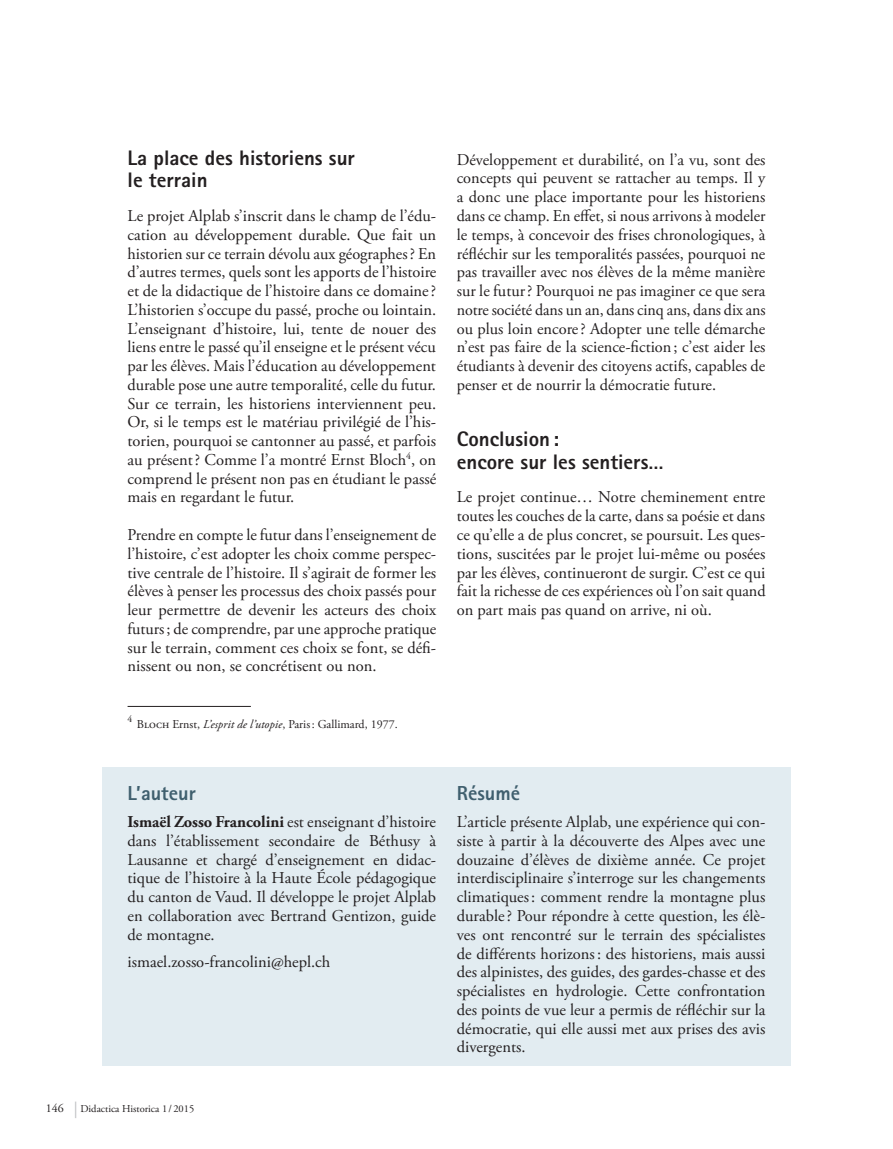
<style>
.page{position:relative;width:893px;height:1149px;background:#fff}
.page>*{position:absolute;margin:0;border:0;box-sizing:border-box;transform-origin:0 0}
.t1{font:800 21px/22.5px "Rotis Sans Serif";color:#231f20}
.t2{font:800 20.25px "Rotis Sans Serif";color:#3f5f6e}
.t3{font:16.5px/18.8px "Adobe Garamond Pro";color:#231f20;text-align:justify}
.t4{font:12px "Adobe Garamond Pro";color:#231f20}
.t5{font:10.5px "Adobe Garamond Pro";color:#231f20}
.t6{font:9.6px "Adobe Garamond Pro";color:#231f20}
.s1{font-style:italic}
.s2{font-weight:700}
.s3{font-size:12px}
.s4{font-size:16.5px;color:#bcbdc0}
</style>
<div class="page">
<hr style="left:128px;top:706px;width:123px;height:1px;background:#231f20">
<div style="left:102px;top:766px;width:689px;height:299px;background:#e2ecf1"></div>
<p class="t1" style="left:128px;top:146px;width:229px">La place des historiens sur le terrain</p>
<p class="t3" style="left:128px;top:207px;width:310px">Le projet Alplab s’inscrit dans le champ de l’édu&shy;cation au développement durable. Que fait un historien sur ce terrain dévolu aux géographes? En d’autres termes, quels sont les apports de l’histoire et de la didactique de l’histoire dans ce domaine?<br>L’historien s’occupe du passé, proche ou lointain.<br>L’enseignant d’histoire, lui, tente de nouer des liens entre le passé qu’il enseigne et le présent vécu par les élèves. Mais l’éducation au développement durable pose une autre temporalité, celle du futur.<br>Sur ce terrain, les historiens interviennent peu.<br>Or, si le temps est le matériau privilégié de l’his&shy;torien, pourquoi se cantonner au passé, et parfois au présent? Comme l’a montré Ernst Bloch<sup>4</sup>, on comprend le présent non pas en étudiant le passé mais en regardant le futur.</p>
<p class="t3" style="left:128px;top:526px;width:310px">Prendre en compte le futur dans l’enseignement de l’histoire, c’est adopter les choix comme perspec&shy;tive centrale de l’histoire. Il s’agirait de former les élèves à penser les processus des choix passés pour leur permettre de devenir les acteurs des choix futurs; de comprendre, par une approche pratique sur le terrain, comment ces choix se font, se défi&shy;nissent ou non, se concrétisent ou non.</p>
<p class="t6" style="left:128px;top:713px;width:6px">4</p>
<p class="t4" style="left:137px;top:716px;width:262px">Bloch Ernst, <span class="s1">L’esprit de l’utopie</span>, Paris: Gallimard, 1977.</p>
<p class="t3" style="left:457px;top:151px;width:310px">Développement et durabilité, on l’a vu, sont des concepts qui peuvent se rattacher au temps. Il y a donc une place importante pour les historiens dans ce champ. En effet, si nous arrivons à modeler le temps, à concevoir des frises chronologiques, à réfléchir sur les temporalités passées, pourquoi ne pas travailler avec nos élèves de la même manière sur le futur? Pourquoi ne pas imaginer ce que sera notre société dans un an, dans cinq ans, dans dix ans ou plus loin encore? Adopter une telle démarche n’est pas faire de la science-fiction; c’est aider les étudiants à devenir des citoyens actifs, capables de penser et de nourrir la démocratie future.</p>
<p class="t1" style="left:457px;top:427px;width:208px">Conclusion:<br>encore sur les sentiers…</p>
<p class="t3" style="left:457px;top:488px;width:310px">Le projet continue… Notre cheminement entre toutes les couches de la carte, dans sa poésie et dans ce qu’elle a de plus concret, se poursuit. Les ques&shy;tions, suscitées par le projet lui-même ou posées par les élèves, continueront de surgir. C’est ce qui fait la richesse de ces expériences où l’on sait quand on part mais pas quand on arrive, ni où.</p>
<p class="t2" style="left:128px;top:780px;width:70px">L’auteur</p>
<p class="t3" style="left:128px;top:812px;width:310px"><span class="s2">Ismaël Zosso Francolini</span> est enseignant d’histoire dans l’établissement secondaire de Béthusy à Lausanne et chargé d’enseignement en didac&shy;tique de l’histoire à la Haute École pédagogique du canton de Vaud. Il développe le projet Alplab en collaboration avec Bertrand Gentizon, guide de montagne.</p>
<p class="t3" style="left:128px;top:952px;width:204px">ismael.zosso-francolini@hepl.ch</p>
<p class="t5" style="left:46px;top:1101px;width:150px"><span class="s3">146</span> <span class="s4">|</span> Didactica Historica 1 / 2015</p>
<p class="t2" style="left:457px;top:780px;width:65px">Résumé</p>
<p class="t3" style="left:457px;top:812px;width:310px">L’article présente Alplab, une expérience qui con&shy;siste à partir à la découverte des Alpes avec une douzaine d’élèves de dixième année. Ce projet interdisciplinaire s’interroge sur les changements climatiques: comment rendre la montagne plus durable? Pour répondre à cette question, les élè&shy;ves ont rencontré sur le terrain des spécialistes de différents horizons: des historiens, mais aussi des alpinistes, des guides, des gardes-chasse et des spécialistes en hydrologie. Cette confrontation des points de vue leur a permis de réfléchir sur la démocratie, qui elle aussi met aux prises des avis divergents.</p>
</div>
